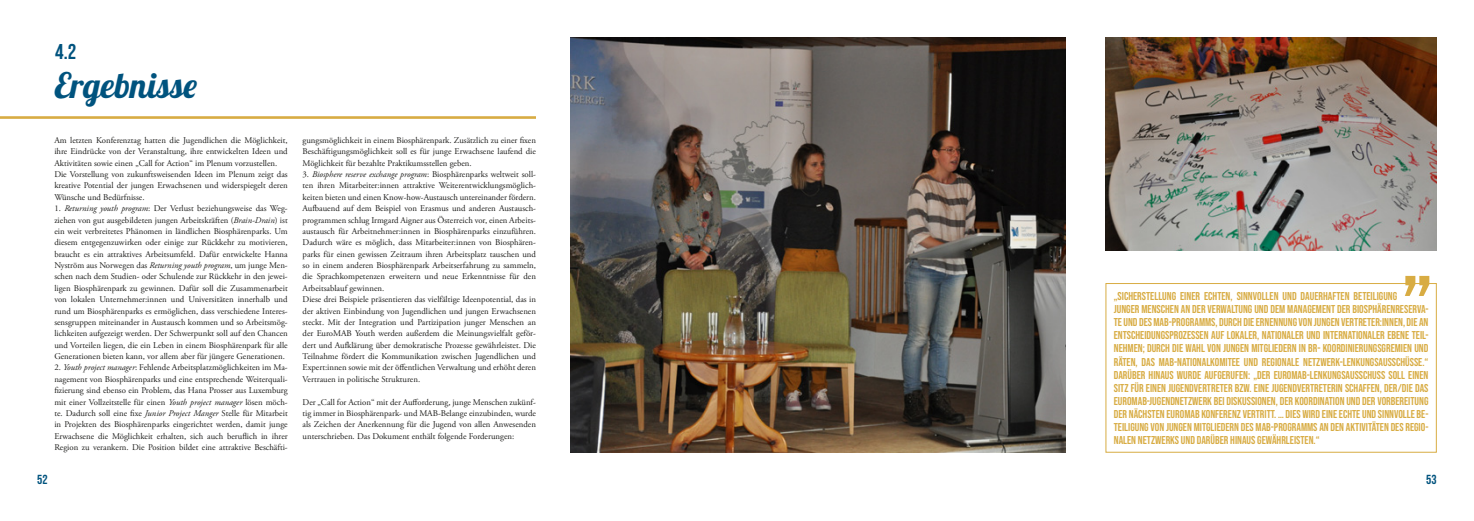
<style>
.page{position:relative;width:1474px;height:521px;background:#fff}
.page>*{position:absolute;margin:0;border:0;box-sizing:border-box;transform-origin:0 0}
.t1{font:35px "Lobster 1.4";letter-spacing:.025em;color:#00537e}
.t2{font:21.44px "Bebas Neue";color:#00537e}
.t3{font:13.12px "Bebas Neue";color:#00537e}
.t4{font:11.38px/13.1px "Bebas Neue";color:#d8ac43}
.t5{font:8.75px/11.4px "Adobe Garamond Pro";color:#1d1d1b;text-align:justify}
.s1{font-style:italic}
</style>
<div class="page">
<hr style="left:0;top:116px;width:536px;height:3px;background:#d8ac43">
<img style="left:570px;top:37px;width:495px;height:416px">
<div style="left:1105px;top:283px;width:331px;height:170px;border:1px solid #d8ac43"></div>
<svg style="left:1404px;top:276px;width:25px;height:20px"></svg>
<img style="left:1105px;top:37px;width:331px;height:213px">
<p class="t2" style="left:55px;top:40px;width:23px">4.2</p>
<p class="t1" style="left:54px;top:63px;width:144px">Ergebnisse</p>
<p class="t5" style="left:54px;top:135px;width:235px">Am letzten Konferenztag hatten die Jugendlichen die Möglichkeit, ihre Eindrücke von der Veranstaltung, ihre entwickelten Ideen und Aktivitäten sowie einen „Call for Action“ im Plenum vorzustellen.</p>
<p class="t5" style="left:54px;top:169px;width:235px">Die Vorstellung von zukunftsweisenden Ideen im Plenum zeigt das kreative Potential der jungen Erwachsenen und widerspiegelt deren Wünsche und Bedürfnisse.</p>
<p class="t5" style="left:54px;top:203px;width:235px">1. <span class="s1">Returning youth program</span>: Der Verlust beziehungsweise das Weg&shy;ziehen von gut ausgebildeten jungen Arbeitskräften (<span class="s1">Brain-Drain</span>) ist ein weit verbreitetes Phänomen in ländlichen Biosphärenparks. Um diesem entgegenzuwirken oder einige zur Rückkehr zu motivieren, braucht es ein attraktives Arbeitsumfeld. Dafür entwickelte Hanna Nyström aus Norwegen das <span class="s1">Returning youth program</span>, um junge Men&shy;schen nach dem Studien- oder Schulende zur Rückkehr in den jewei&shy;ligen Biosphärenpark zu gewinnen. Dafür soll die Zusammenarbeit von lokalen Unternehmer:innen und Universitäten innerhalb und rund um Biosphärenparks es ermöglichen, dass verschiedene Interes&shy;sensgruppen miteinander in Austausch kommen und so Arbeitsmög&shy;lichkeiten aufgezeigt werden. Der Schwerpunkt soll auf den Chancen und Vorteilen liegen, die ein Leben in einem Biosphärenpark für alle Generationen bieten kann, vor allem aber für jüngere Generationen.</p>
<p class="t5" style="left:54px;top:362px;width:235px">2. <span class="s1">Youth project manager</span>: Fehlende Arbeitsplatzmöglichkeiten im Ma&shy;nagement von Biosphärenparks und eine entsprechende Weiterquali&shy;fizierung sind ebenso ein Problem, das Hana Prosser aus Luxemburg mit einer Vollzeitstelle für einen <span class="s1">Youth project manager</span> lösen möch&shy;te. Dadurch soll eine fixe <span class="s1">Junior Project Manger</span> Stelle für Mitarbeit in Projekten des Biosphärenparks eingerichtet werden, damit junge Erwachsene die Möglichkeit erhalten, sich auch beruflich in ihrer Region zu verankern. Die Position bildet eine attraktive Beschäfti-</p>
<p class="t5" style="left:302px;top:135px;width:235px">gungsmöglichkeit in einem Biosphärenpark. Zusätzlich zu einer fixen Beschäftigungsmöglichkeit soll es für junge Erwachsene laufend die Möglichkeit für bezahlte Praktikumsstellen geben.</p>
<p class="t5" style="left:302px;top:169px;width:235px">3. <span class="s1">Biosphere reserve exchange program</span>: Biosphärenparks weltweit soll&shy;ten ihren Mitarbeiter:innen attraktive Weiterentwicklungsmöglich&shy;keiten bieten und einen Know-how-Austausch untereinander fördern.<br>Aufbauend auf dem Beispiel von Erasmus und anderen Austausch&shy;programmen schlug Irmgard Aigner aus Österreich vor, einen Arbeits&shy;austausch für Arbeitnehmer:innen in Biosphärenparks einzuführen.<br>Dadurch wäre es möglich, dass Mitarbeiter:innen von Biosphären&shy;parks für einen gewissen Zeitraum ihren Arbeitsplatz tauschen und so in einem anderen Biosphärenpark Arbeitserfahrung zu sammeln, die Sprachkompetenzen erweitern und neue Erkenntnisse für den Arbeitsablauf gewinnen.</p>
<p class="t5" style="left:302px;top:294px;width:235px">Diese drei Beispiele präsentieren das vielfältige Ideenpotential, das in der aktiven Einbindung von Jugendlichen und jungen Erwachsenen steckt. Mit der Integration und Partizipation junger Menschen an der EuroMAB Youth werden außerdem die Meinungsvielfalt geför&shy;dert und Aufklärung über demokratische Prozesse gewährleistet. Die Teilnahme fördert die Kommunikation zwischen Jugendlichen und Expert:innen sowie mit der öffentlichen Verwaltung und erhöht deren Vertrauen in politische Strukturen.</p>
<p class="t5" style="left:302px;top:396px;width:235px">Der „Call for Action“ mit der Aufforderung, junge Menschen zukünf&shy;tig immer in Biosphärenpark- und MAB-Belange einzubinden, wurde als Zeichen der Anerkennung für die Jugend von allen Anwesenden unterschrieben. Das Dokument enthält folgende Forderungen:</p>
<p class="t4" style="left:1113px;top:289px;width:316px">„SICHERSTELLUNG EINER ECHTEN, SINNVOLLEN UND DAUERHAFTEN BETEILIGUNG<br>JUNGER MENSCHEN AN DER VERWALTUNG UND DEM MANAGEMENT DER BIOSPHÄRENRESERVA-TE UND DES MAB-PROGRAMMS, DURCH DIE ERNENNUNG VON JUNGEN VERTRETER:INNEN, DIE AN ENTSCHEIDUNGSPROZESSEN AUF LOKALER, NATIONALER UND INTERNATIONALER EBENE TEIL-NEHMEN; DURCH DIE WAHL VON JUNGEN MITGLIEDERN IN BR- KOORDINIERUNGSGREMIEN UND RÄTEN, DAS MAB-NATIONALKOMITEE UND REGIONALE NETZWERK-LENKUNGSAUSSCHÜSSE.“ DARÜBER HINAUS WURDE AUFGERUFEN: „DER EUROMAB-LENKUNGSAUSSCHUSS SOLL EINEN SITZ FÜR EINEN JUGENDVERTRETER BZW. EINE JUGENDVERTRETERIN SCHAFFEN, DER/DIE DAS EUROMAB-JUGENDNETZWERK BEI DISKUSSIONEN, DER KOORDINATION UND DER VORBEREITUNG DER NÄCHSTEN EUROMAB KONFERENZ VERTRITT. … DIES WIRD EINE ECHTE UND SINNVOLLE BE-TEILIGUNG VON JUNGEN MITGLIEDERN DES MAB-PROGRAMMS AN DEN AKTIVITÄTEN DES REGIO-NALEN NETZWERKS UND DARÜBER HINAUS GEWÄHRLEISTEN.“</p>
<h3 class="t3" style="left:37px;top:472px;width:12px">52</h3>
<h3 class="t3" style="left:1426px;top:472px;width:12px">53</h3>
</div>
